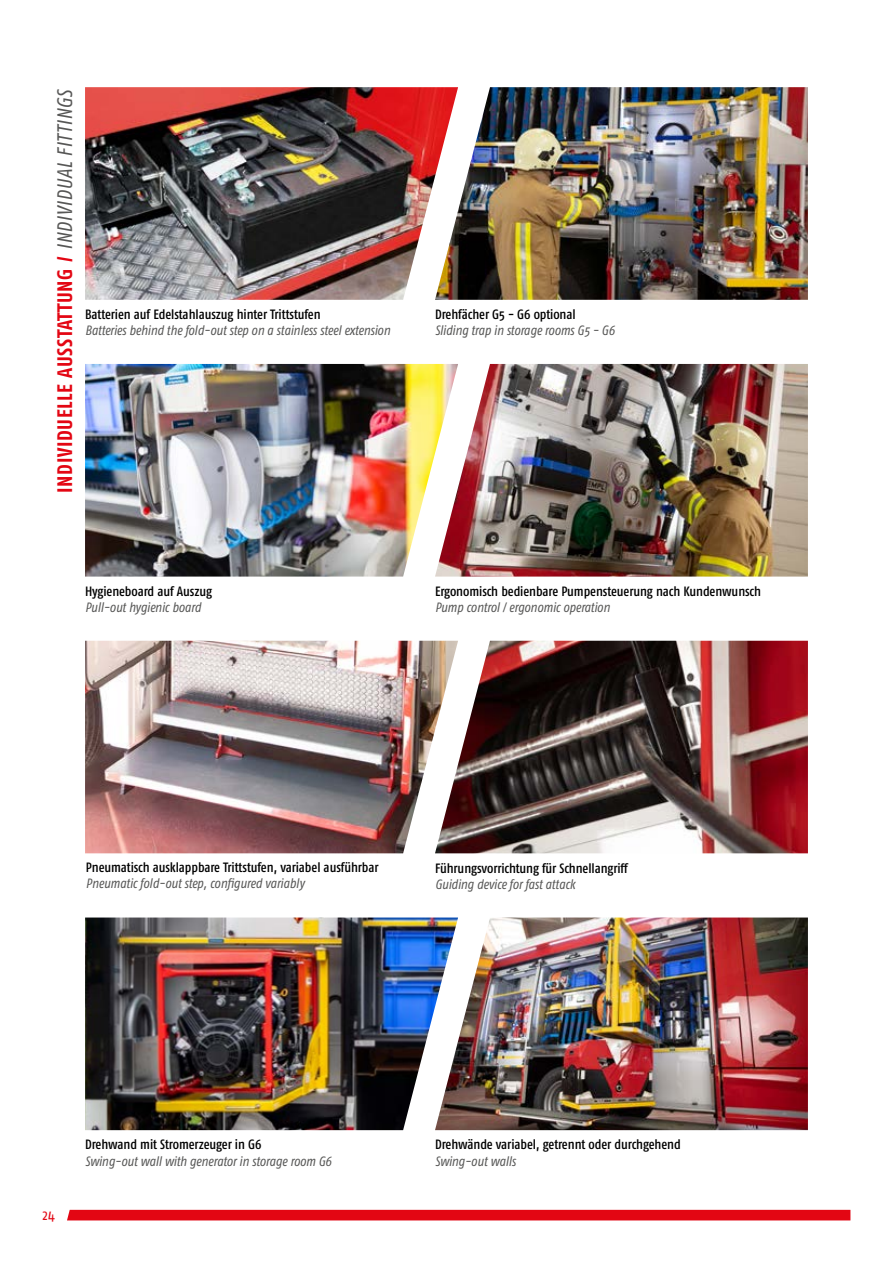
<style>
.page{position:relative;width:893px;height:1263px;background:#fff}
.page>*{position:absolute;margin:0;border:0;box-sizing:border-box;transform-origin:0 0}
.t1{font:700 condensed 21px "Fago Pro";letter-spacing:.03em;color:#e30613}
.t2{font:condensed 15px "Fago Pro";color:#e30613}
.t3{font:500 condensed 13.5px "Fago Pro";letter-spacing:-.01em;color:#000}
.t4{font:italic condensed 13.5px "Fago Pro";letter-spacing:-.005em;color:#575756}
.s1{font-weight:400;font-style:italic;color:#575756}
</style>
<div class="page">
<div style="left:67px;top:1210px;width:783px;height:10px;background:#e30613"></div>
<img style="left:85px;top:87px;width:350px;height:213px">
<img style="left:458px;top:917px;width:350px;height:213px">
<img style="left:85px;top:364px;width:350px;height:213px">
<img style="left:435px;top:364px;width:373px;height:213px">
<img style="left:85px;top:641px;width:350px;height:212px">
<img style="left:435px;top:641px;width:373px;height:212px">
<img style="left:85px;top:917px;width:373px;height:213px">
<img style="left:435px;top:87px;width:373px;height:213px">
<h1 class="t1" style="left:52px;top:493px;width:405px;rotate:-90deg">INDIVIDUELLE AUSSTATTUNG / <span class="s1">INDIVIDUAL FITTINGS</span></h1>
<p class="t3" style="left:85px;top:306px;width:237px">Batterien auf Edelstahlauszug hinter Trittstufen</p>
<p class="t4" style="left:85px;top:322px;width:307px">Batteries behind the fold-out step on a stainless steel extension</p>
<p class="t3" style="left:85px;top:583px;width:129px">Hygieneboard auf Auszug</p>
<p class="t4" style="left:85px;top:599px;width:118px">Pull-out hygienic board</p>
<p class="t3" style="left:435px;top:306px;width:142px">Drehfächer G5 - G6 optional</p>
<p class="t4" style="left:435px;top:322px;width:181px">Sliding trap in storage rooms G5 - G6</p>
<p class="t3" style="left:435px;top:583px;width:327px">Ergonomisch bedienbare Pumpensteuerung nach Kundenwunsch</p>
<p class="t4" style="left:435px;top:599px;width:176px">Pump control / ergonomic operation</p>
<p class="t3" style="left:86px;top:859px;width:294px">Pneumatisch ausklappbare Trittstufen, variabel ausführbar</p>
<p class="t4" style="left:86px;top:875px;width:220px">Pneumatic fold-out step, configured variably</p>
<p class="t3" style="left:435px;top:860px;width:195px">Führungsvorrichtung für Schnellangriff</p>
<p class="t4" style="left:435px;top:876px;width:142px">Guiding device for fast attack</p>
<p class="t2" style="left:43px;top:1206px;width:14px">24</p>
<p class="t3" style="left:85px;top:1136px;width:178px">Drehwand mit Stromerzeuger in G6</p>
<p class="t4" style="left:85px;top:1153px;width:248px">Swing-out wall with generator in storage room G6</p>
<p class="t3" style="left:435px;top:1136px;width:247px">Drehwände variabel, getrennt oder durchgehend</p>
<p class="t4" style="left:435px;top:1153px;width:82px">Swing-out walls</p>
</div>
